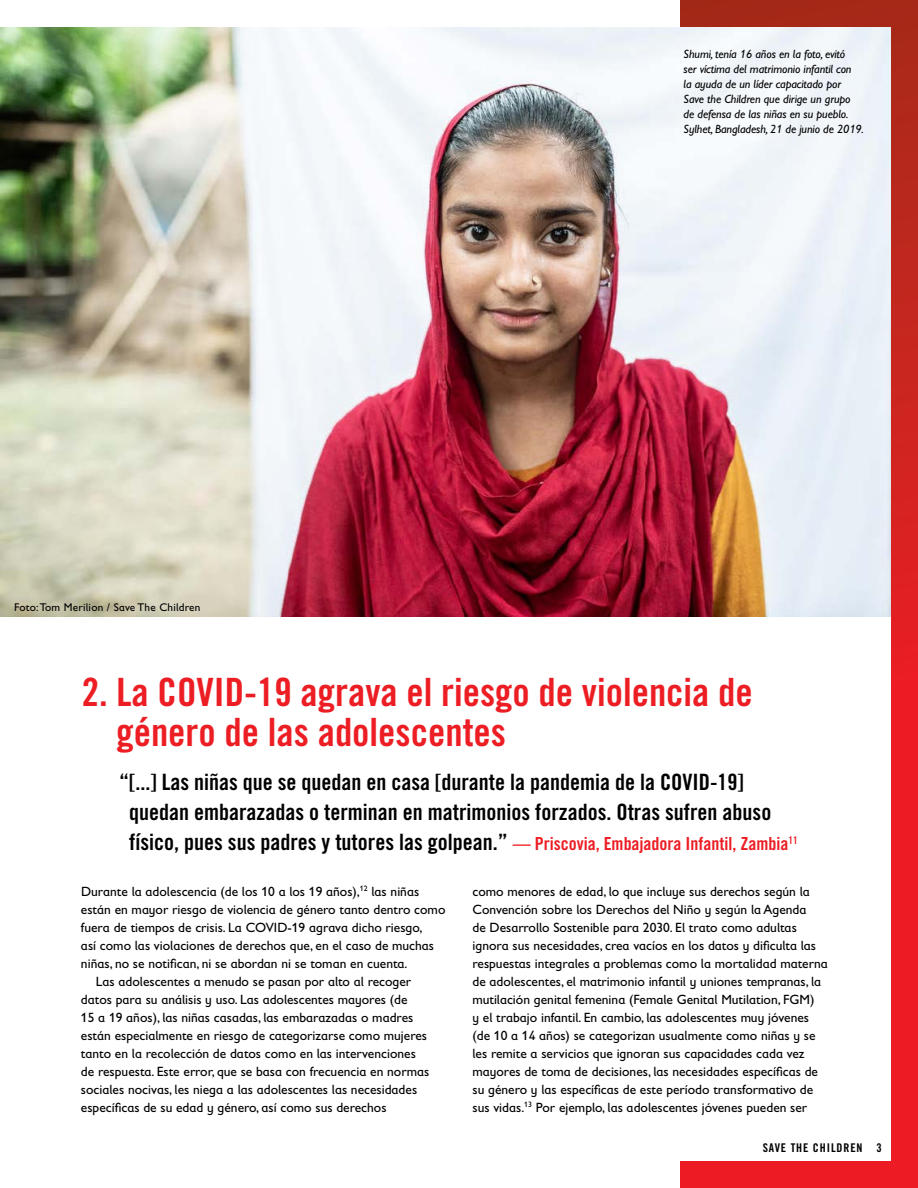
<style>
.page{position:relative;width:918px;height:1188px;background:#fff}
.page>*{position:absolute;margin:0;border:0;box-sizing:border-box;transform-origin:0 0}
.t1{font:39px/40.5px "Trade Gothic Bold Cond Twenty";color:#ed1d24}
.t2{font:22.5px/30px "Trade Gothic Bold Cond Twenty";color:#000}
.t3{font:13.5px/18px "Gill Sans Infant Std";color:#000}
.t4{font:italic 12px/15px "Gill Sans Infant Std";letter-spacing:-.01em;color:#000}
.t5{font:12px "Trade Gothic Bold Cond Twenty";letter-spacing:.075em;color:#000}
.t6{font:11.25px "Gill Sans Infant Std";letter-spacing:.02em;color:#000}
.s1{font-size:18px;color:#ed1d24}
</style>
<div class="page">
<svg style="left:681px;top:0;width:237px;height:1188px"></svg>
<div style="left:0;top:27px;width:891px;height:1134px;background:#fff"></div>
<img style="left:0;top:27px;width:891px;height:590px">
<p class="t6" style="left:14px;top:600px;width:188px">Foto: Tom Merilion / Save The Children</p>
<p class="t4" style="left:684px;top:47px;width:182px">Shumi, tenía 16 años en la foto, evitó<br>ser víctima del matrimonio infantil con<br>la ayuda de un líder capacitado por Save the Children que dirige un grupo de defensa de las niñas en su pueblo.<br>Sylhet, Bangladesh, 21 de junio de 2019.</p>
<h1 class="t1" style="left:116px;top:671px;width:638px;text-indent:-35px">2. La COVID-19 agrava el riesgo de violencia de género de las adolescentes</h1>
<p class="t2" style="left:129px;top:767px;width:670px;text-indent:-10px">“[...] Las niñas que se quedan en casa [durante la pandemia de la COVID-19] quedan embarazadas o terminan en matrimonios forzados. Otras sufren abuso físico, pues sus padres y tutores las golpean.” <span class="s1">— Priscovia, Embajadora Infantil, Zambia</span><sup>11</sup></p>
<p class="t3" style="left:81px;top:882px;width:340px">Durante la adolescencia (de los 10 a los 19 años),<sup>12</sup> las niñas</p>
<p class="t3" style="left:81px;top:900px;width:366px">están en mayor riesgo de violencia de género tanto dentro como</p>
<p class="t3" style="left:81px;top:918px;width:343px">fuera de tiempos de crisis. La COVID-19 agrava dicho riesgo,</p>
<p class="t3" style="left:81px;top:936px;width:355px">así como las violaciones de derechos que, en el caso de muchas</p>
<p class="t3" style="left:81px;top:954px;width:328px">niñas, no se notifican, ni se abordan ni se toman en cuenta.</p>
<p class="t3" style="left:96px;top:972px;width:317px">Las adolescentes a menudo se pasan por alto al recoger</p>
<p class="t3" style="left:81px;top:990px;width:328px">datos para su análisis y uso. Las adolescentes mayores (de</p>
<p class="t3" style="left:81px;top:1008px;width:334px">15 a 19 años), las niñas casadas, las embarazadas o madres</p>
<p class="t3" style="left:81px;top:1026px;width:348px">están especialmente en riesgo de categorizarse como mujeres</p>
<p class="t3" style="left:81px;top:1044px;width:336px">tanto en la recolección de datos como en las intervenciones</p>
<p class="t3" style="left:81px;top:1062px;width:350px">de respuesta. Este error, que se basa con frecuencia en normas</p>
<p class="t3" style="left:81px;top:1080px;width:338px">sociales nocivas, les niega a las adolescentes las necesidades</p>
<p class="t3" style="left:81px;top:1098px;width:307px">específicas de su edad y género, así como sus derechos</p>
<p class="t3" style="left:472px;top:882px;width:357px">como menores de edad, lo que incluye sus derechos según la Convención sobre los Derechos del Niño y según la Agenda<br>de Desarrollo Sostenible para 2030. El trato como adultas ignora sus necesidades, crea vacíos en los datos y dificulta las respuestas integrales a problemas como la mortalidad materna de adolescentes, el matrimonio infantil y uniones tempranas, la mutilación genital femenina (Female Genital Mutilation, FGM)<br>y el trabajo infantil. En cambio, las adolescentes muy jóvenes (de 10 a 14 años) se categorizan usualmente como niñas y se les remite a servicios que ignoran sus capacidades cada vez mayores de toma de decisiones, las necesidades específicas de su género y las específicas de este período transformativo de sus vidas.<sup>13</sup> Por ejemplo, las adolescentes jóvenes pueden ser</p>
<p class="t5" style="left:756px;top:1140px;width:101px">SAVE THE CHILDREN</p>
<p class="t5" style="left:763px;top:1140px;width:121px">SAVE THE CHILDREN ##3</p>
</div>
